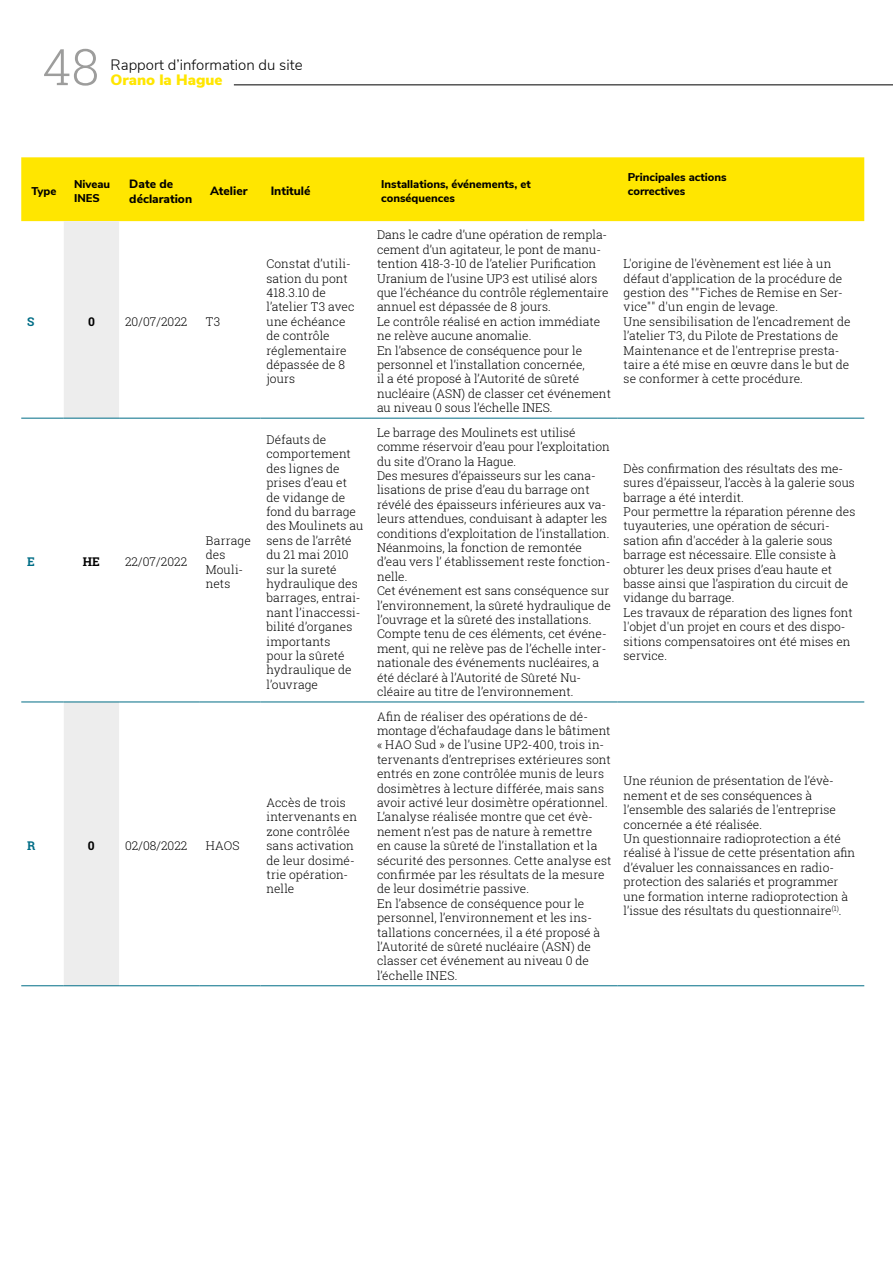
<style>
.page{position:relative;width:893px;height:1263px;background:#fff}
.page>*{position:absolute;margin:0;border:0;box-sizing:border-box;transform-origin:0 0}
.t1{font:300 50.4px "Roboto Slab";color:#9d9d9c}
.t2{font:300 15px "Nunito Sans";color:#000}
.t3{font:900 15px "Nunito Sans";color:#ffe600}
.t4{font:300 12px/14.4px "Roboto Slab";color:#000}
.t5{font:800 12px/14.4px "Nunito Sans";color:#000}
.t6{font:700 12px "Roboto Slab";color:#000}
.t7{font:700 12px "Roboto Slab";color:#006d86}
.t8{font:800 11.25px/13.5px "Nunito Sans";color:#000}
</style>
<div class="page">
<hr style="left:234px;top:85px;width:659px;height:1px;background:#000">
<div style="left:21px;top:157px;width:843px;height:64px;background:#ffe600"></div>
<svg style="left:64px;top:221px;width:55px;height:764px"></svg>
<hr style="left:21px;top:418px;width:43px;height:1px;background:#006d86">
<hr style="left:64px;top:418px;width:55px;height:1px;background:#006d86">
<hr style="left:119px;top:418px;width:81px;height:1px;background:#006d86">
<hr style="left:200px;top:418px;width:60px;height:1px;background:#006d86">
<hr style="left:260px;top:418px;width:111px;height:1px;background:#006d86">
<hr style="left:371px;top:418px;width:247px;height:1px;background:#006d86">
<hr style="left:618px;top:418px;width:246px;height:1px;background:#006d86">
<hr style="left:21px;top:702px;width:43px;height:1px;background:#006d86">
<hr style="left:64px;top:702px;width:55px;height:1px;background:#006d86">
<hr style="left:119px;top:702px;width:81px;height:1px;background:#006d86">
<hr style="left:200px;top:702px;width:60px;height:1px;background:#006d86">
<hr style="left:260px;top:702px;width:111px;height:1px;background:#006d86">
<hr style="left:371px;top:702px;width:247px;height:1px;background:#006d86">
<hr style="left:618px;top:702px;width:246px;height:1px;background:#006d86">
<hr style="left:21px;top:985px;width:43px;height:1px;background:#006d86">
<hr style="left:64px;top:985px;width:55px;height:1px;background:#006d86">
<hr style="left:119px;top:985px;width:81px;height:1px;background:#006d86">
<hr style="left:200px;top:985px;width:60px;height:1px;background:#006d86">
<hr style="left:260px;top:985px;width:111px;height:1px;background:#006d86">
<hr style="left:371px;top:985px;width:247px;height:1px;background:#006d86">
<hr style="left:618px;top:985px;width:246px;height:1px;background:#006d86">
<h1 class="t1" style="left:43px;top:32px;width:58px">48</h1>
<p class="t2" style="left:111px;top:54px;width:193px">Rapport d’information du site</p>
<p class="t3" style="left:111px;top:69px;width:114px">Orano la Hague</p>
<p class="t8" style="left:32px;top:184px;width:26px">Type</p>
<p class="t8" style="left:74px;top:177px;width:38px">Niveau<br>INES</p>
<p class="t5" style="left:129px;top:176px;width:64px">Date de déclaration</p>
<p class="t5" style="left:210px;top:183px;width:39px">Atelier</p>
<p class="t5" style="left:271px;top:183px;width:41px">Intitulé</p>
<p class="t8" style="left:381px;top:177px;width:151px">Installations, événements, et conséquences</p>
<p class="t8" style="left:628px;top:170px;width:100px">Principales actions correctives</p>
<p class="t7" style="left:27px;top:313px;width:9px">S</p>
<p class="t6" style="left:88px;top:313px;width:8px">0</p>
<p class="t4" style="left:125px;top:314px;width:64px">20/07/2022</p>
<p class="t4" style="left:206px;top:314px;width:16px">T3</p>
<p class="t7" style="left:27px;top:554px;width:9px">E</p>
<p class="t6" style="left:83px;top:554px;width:19px">HE</p>
<p class="t4" style="left:125px;top:554px;width:64px">22/07/2022</p>
<p class="t4" style="left:206px;top:533px;width:46px">Barrage des<br>Mouli&shy;nets</p>
<p class="t7" style="left:27px;top:837px;width:10px">R</p>
<p class="t6" style="left:88px;top:837px;width:8px">0</p>
<p class="t4" style="left:125px;top:838px;width:64px">02/08/2022</p>
<p class="t4" style="left:206px;top:838px;width:35px">HAOS</p>
<p class="t4" style="left:266px;top:256px;width:90px">Constat d’utili&shy;sation du pont<br>418.3.10 de l’atelier T3 avec une échéance de contrôle réglementaire dépassée de 8 jours</p>
<p class="t4" style="left:377px;top:227px;width:235px">Dans le cadre d’une opération de rempla&shy;cement d’un agitateur, le pont de manu&shy;tention 418-3-10 de l’atelier Purification Uranium de l’usine UP3 est utilisé alors que l’échéance du contrôle réglementaire annuel est dépassée de 8 jours.<br>Le contrôle réalisé en action immédiate ne relève aucune anomalie.<br>En l’absence de conséquence pour le personnel et l’installation concernée,<br>il a été proposé à l’Autorité de sûreté nucléaire (ASN) de classer cet événement au niveau 0 sous l’échelle INES.</p>
<p class="t4" style="left:266px;top:432px;width:98px">Défauts de comportement des lignes de prises d’eau et de vidange de fond du barrage des Moulinets au sens de l’arrêté du 21 mai 2010 sur la sureté hydraulique des barrages, entrai&shy;nant l’inaccessi&shy;bilité d’organes importants<br>pour la sûreté hydraulique de l’ouvrage</p>
<p class="t4" style="left:377px;top:425px;width:236px">Le barrage des Moulinets est utilisé comme réservoir d’eau pour l’exploitation du site d’Orano la Hague.<br>Des mesures d’épaisseurs sur les cana&shy;lisations de prise d’eau du barrage ont révélé des épaisseurs inférieures aux va&shy;leurs attendues, conduisant à adapter les conditions d’exploitation de l’installation.<br>Néanmoins, la fonction de remontée d’eau vers l’ établissement reste fonction&shy;nelle.<br>Cet événement est sans conséquence sur l’environnement, la sûreté hydraulique de l’ouvrage et la sûreté des installations.<br>Compte tenu de ces éléments, cet événe&shy;ment, qui ne relève pas de l’échelle inter&shy;nationale des événements nucléaires, a été déclaré à l’Autorité de Sûreté Nu&shy;cléaire au titre de l’environnement.</p>
<p class="t4" style="left:266px;top:795px;width:92px">Accès de trois intervenants en zone contrôlée sans activation de leur dosimé&shy;trie opération&shy;nelle</p>
<p class="t4" style="left:377px;top:709px;width:236px">Afin de réaliser des opérations de dé&shy;montage d’échafaudage dans le bâtiment « HAO Sud » de l’usine UP2-400, trois in&shy;tervenants d’entreprises extérieures sont entrés en zone contrôlée munis de leurs dosimètres à lecture différée, mais sans avoir activé leur dosimètre opérationnel.<br>L’analyse réalisée montre que cet évè&shy;nement n’est pas de nature à remettre<br>en cause la sûreté de l’installation et la sécurité des personnes. Cette analyse est confirmée par les résultats de la mesure de leur dosimétrie passive.<br>En l’absence de conséquence pour le personnel, l’environnement et les ins&shy;tallations concernées, il a été proposé à l’Autorité de sûreté nucléaire (ASN) de classer cet événement au niveau 0 de l’échelle INES.</p>
<p class="t4" style="left:624px;top:256px;width:228px">L'origine de l'évènement est liée à un défaut d'application de la procédure de gestion des ""Fiches de Remise en Ser&shy;vice"" d'un engin de levage.<br>Une sensibilisation de l’encadrement de l’atelier T3, du Pilote de Prestations de Maintenance et de l'entreprise presta&shy;taire a été mise en œuvre dans le but de se conformer à cette procédure.</p>
<p class="t4" style="left:624px;top:461px;width:233px">Dès confirmation des résultats des me&shy;sures d’épaisseur, l’accès à la galerie sous barrage a été interdit.<br>Pour permettre la réparation pérenne des tuyauteries, une opération de sécuri&shy;sation afin d'accéder à la galerie sous barrage est nécessaire. Elle consiste à obturer les deux prises d’eau haute et basse ainsi que l’aspiration du circuit de vidange du barrage.<br>Les travaux de réparation des lignes font l'objet d'un projet en cours et des dispo&shy;sitions compensatoires ont été mises en service.</p>
<p class="t4" style="left:624px;top:773px;width:233px">Une réunion de présentation de l’évè&shy;nement et de ses conséquences à l’ensemble des salariés de l'entreprise concernée a été réalisée.<br>Un questionnaire radioprotection a été réalisé à l’issue de cette présentation afin d’évaluer les connaissances en radio&shy;protection des salariés et programmer une formation interne radioprotection à l’issue des résultats du questionnaire<sup>(1)</sup>.</p>
</div>
